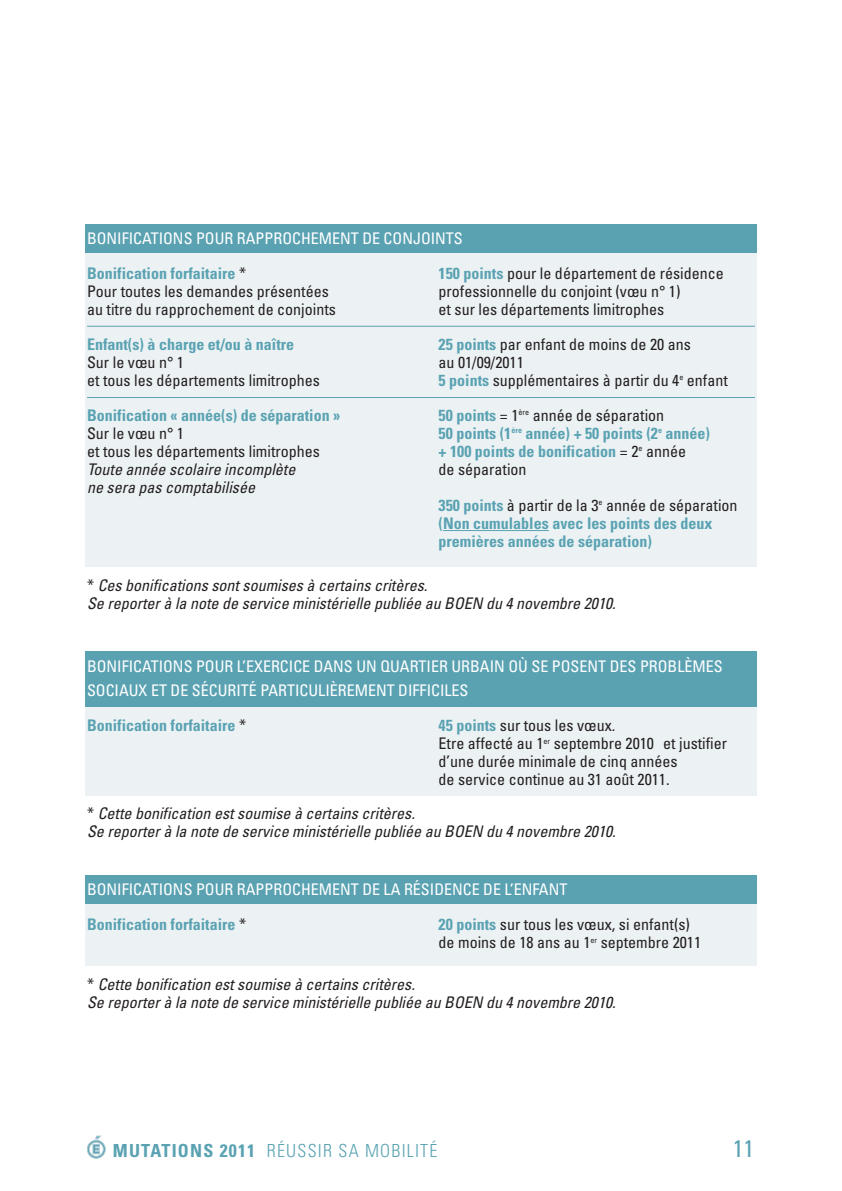
<style>
.page{position:relative;width:842px;height:1191px;background:#fff}
.page>*{position:absolute;margin:0;border:0;box-sizing:border-box;transform-origin:0 0}
.t1{font:condensed 24px "Univers";color:#5aa2b2}
.t2{font:300 condensed 18px "Univers";letter-spacing:.065em;color:#5aa2b2}
.t3{font:condensed 16px/18px "Univers";color:#231f20}
.t4{font:italic condensed 16px/18px "Univers";color:#231f20}
.t5{font:condensed 16px/35px "Univers";color:#fff}
.t6{font:700 condensed 16px/18px "Univers";color:#5aa2b2}
.s1{font-weight:700;color:#5aa2b2}
.s2{color:#231f20}
.s3{font-weight:400;color:#231f20}
.s4{font-style:normal}
.s5{font-weight:700}
</style>
<div class="page">
<svg style="left:87px;top:1136px;width:18px;height:22px"></svg>
<div style="left:85px;top:224px;width:672px;height:34px;background:#5aa2b2"></div>
<div style="left:85px;top:253px;width:672px;height:313px;background:#ecf2f4"></div>
<hr style="left:87px;top:326px;width:668px;height:1px;background:#5aa2b2">
<hr style="left:87px;top:397px;width:668px;height:1px;background:#5aa2b2">
<hr style="left:443px;top:530px;width:106px;height:1px;background:#5aa2b2">
<div style="left:85px;top:875px;width:672px;height:34px;background:#5aa2b2"></div>
<div style="left:85px;top:904px;width:672px;height:61px;background:#ecf2f4"></div>
<div style="left:85px;top:651px;width:672px;height:56px;background:#5aa2b2"></div>
<div style="left:85px;top:707px;width:672px;height:89px;background:#ecf2f4"></div>
<p class="t5" style="left:87px;top:222px;width:377px">BONIFICATIONS POUR RAPPROCHEMENT DE CONJOINTS<br><span class="s1">Bonification forfaitaire</span> <span class="s2">*</span></p>
<p class="t3" style="left:439px;top:265px;width:287px"><span class="s1">150 points</span> pour le département de résidence</p>
<p class="t3" style="left:87px;top:283px;width:243px">Pour toutes les demandes présentées</p>
<p class="t3" style="left:439px;top:283px;width:243px">professionnelle du conjoint (vœu n° 1)</p>
<p class="t3" style="left:87px;top:301px;width:250px">au titre du rapprochement de conjoints</p>
<p class="t3" style="left:439px;top:301px;width:227px">et sur les départements limitrophes</p>
<p class="t6" style="left:87px;top:336px;width:209px">Enfant(s) à charge et/ou à naître</p>
<p class="t3" style="left:439px;top:336px;width:254px"><span class="s1">25 points</span> par enfant de moins de 20 ans</p>
<p class="t3" style="left:87px;top:354px;width:99px">Sur le vœu n° 1</p>
<p class="t3" style="left:439px;top:354px;width:87px">au 01/09/2011</p>
<p class="t3" style="left:87px;top:372px;width:234px">et tous les départements limitrophes</p>
<p class="t3" style="left:439px;top:372px;width:291px"><span class="s1">5 points</span> supplémentaires à partir du 4<sup>e</sup> enfant</p>
<p class="t6" style="left:87px;top:407px;width:255px">Bonification « année(s) de séparation »</p>
<p class="t3" style="left:439px;top:407px;width:227px"><span class="s1">50 points</span> = 1<sup>ère</sup> année de séparation</p>
<p class="t3" style="left:87px;top:425px;width:99px">Sur le vœu n° 1</p>
<p class="t6" style="left:439px;top:425px;width:273px">50 points (1<sup>ère</sup> année) + 50 points (2<sup>e</sup> année)</p>
<p class="t3" style="left:87px;top:443px;width:234px">et tous les départements limitrophes</p>
<p class="t6" style="left:439px;top:443px;width:249px">+ 100 points de bonification <span class="s3">= 2</span><sup>e</sup> <span class="s3">année</span></p>
<p class="t4" style="left:87px;top:461px;width:210px">Toute année scolaire incomplète</p>
<p class="t3" style="left:439px;top:461px;width:89px">de séparation</p>
<p class="t4" style="left:87px;top:479px;width:169px">ne sera pas comptabilisée</p>
<p class="t6" style="left:439px;top:497px;width:300px">350 points <span class="s3">à partir de la 3</span><sup>e</sup> <span class="s3">année de séparation </span>(Non cumulables avec les points des deux premières années de séparation)</p>
<p class="t4" style="left:87px;top:577px;width:530px"><span class="s4">*</span> Ces bonifications sont soumises à certains critères.<br>Se reporter à la note de service ministérielle publiée au BOEN du 4 novembre 2010.</p>
<p class="t5" style="left:87px;top:656px;width:637px;line-height:23.6px">BONIFICATIONS POUR L’EXERCICE DANS UN QUARTIER URBAIN OÙ SE POSENT DES PROBLÈMES<br>SOCIAUX ET DE SÉCURITÉ PARTICULIÈREMENT DIFFICILES</p>
<p class="t6" style="left:87px;top:718px;width:161px">Bonification forfaitaire <span class="s3">*</span></p>
<p class="t3" style="left:439px;top:718px;width:290px"><span class="s1">45 points</span> sur tous les vœux.<br>Etre affecté au 1<sup>er</sup> septembre 2010 et justifier d’une durée minimale de cinq années<br>de service continue au 31 août 2011.</p>
<p class="t4" style="left:87px;top:805px;width:530px"><span class="s4">*</span> Cette bonification est soumise à certains critères.<br>Se reporter à la note de service ministérielle publiée au BOEN du 4 novembre 2010.</p>
<p class="t5" style="left:87px;top:873px;width:482px">BONIFICATIONS POUR RAPPROCHEMENT DE LA RÉSIDENCE DE L’ENFANT<br><span class="s1">Bonification forfaitaire</span> <span class="s2">*</span></p>
<p class="t3" style="left:439px;top:917px;width:264px"><span class="s1">20 points</span> sur tous les vœux, si enfant(s) de moins de 18 ans au 1<sup>er</sup> septembre 2011</p>
<p class="t4" style="left:87px;top:976px;width:530px"><span class="s4">*</span> Cette bonification est soumise à certains critères.<br>Se reporter à la note de service ministérielle publiée au BOEN du 4 novembre 2010.</p>
<p class="t2" style="left:113px;top:1143px;width:326px"><span class="s5">MUTATIONS 2011</span> RÉUSSIR SA MOBILITÉ</p>
<h1 class="t1" style="left:733px;top:1139px;width:23px">11</h1>
</div>
